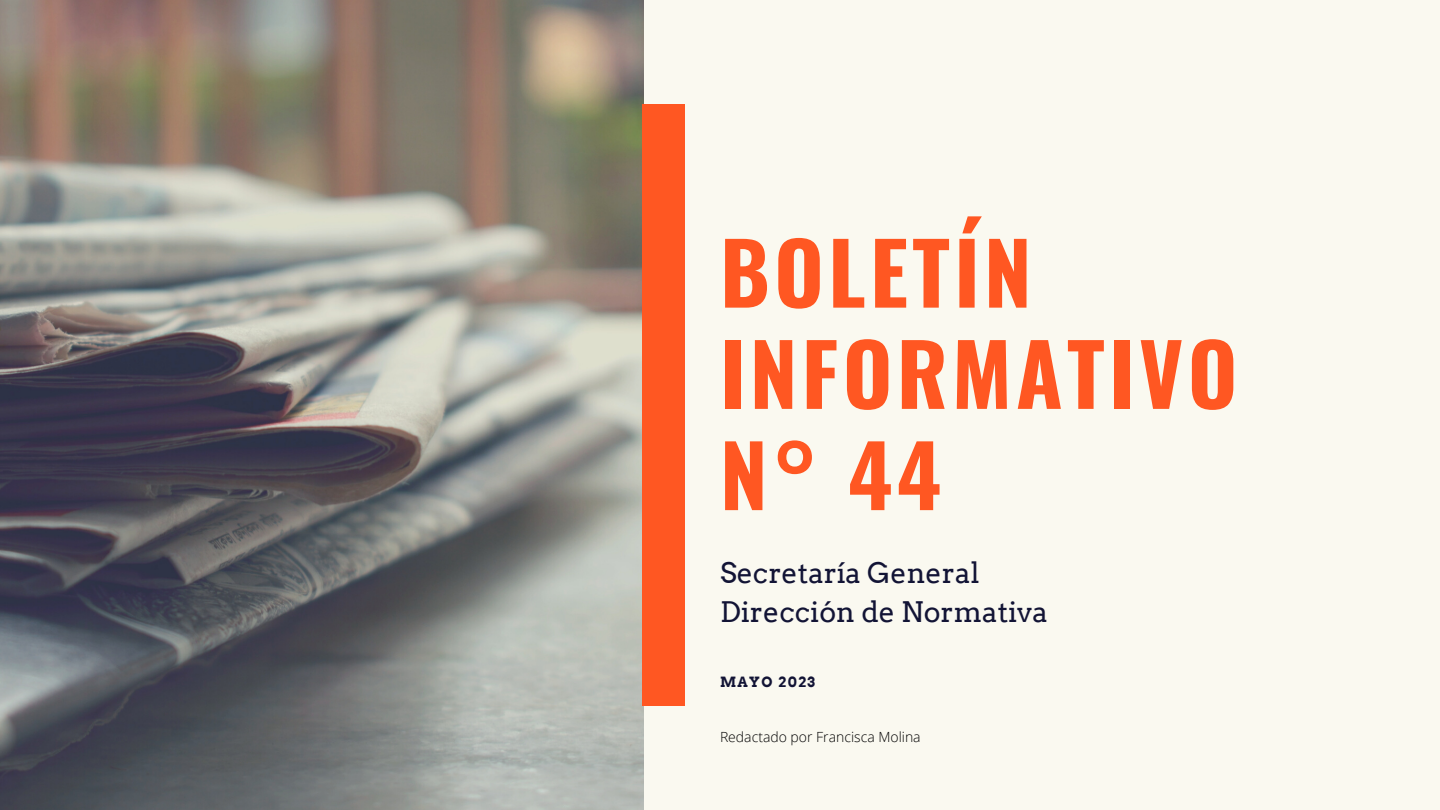
<style>
.page{position:relative;width:1440px;height:810px;background:#faf9f0}
.page>*{position:absolute;margin:0;border:0;box-sizing:border-box;transform-origin:0 0}
.t1{font:700 84.9px/101.2px "Oswald";letter-spacing:.05em;color:#ff5722}
.t2{font:28.3px/39px "Arvo";color:#121435}
.t3{font:700 14.1px "Arvo";letter-spacing:.1em;color:#121435}
.t4{font:300 14px "Open Sans";color:#000}
</style>
<div class="page">
<img style="left:0;top:0;width:643px;height:810px">
<div style="left:642px;top:104px;width:42px;height:602px;background:#ff5722"></div>
<h1 class="t1" style="left:720px;top:219px;width:519px">BOLETÍN<br>INFORMATIVO<br>N° 44</h1>
<p class="t2" style="left:720px;top:553px;width:329px">Secretaría General<br>Dirección de Normativa</p>
<p class="t3" style="left:720px;top:673px;width:97px">MAYO 2023</p>
<p class="t4" style="left:720px;top:727px;width:202px">Redactado por Francisca Molina</p>
</div>
